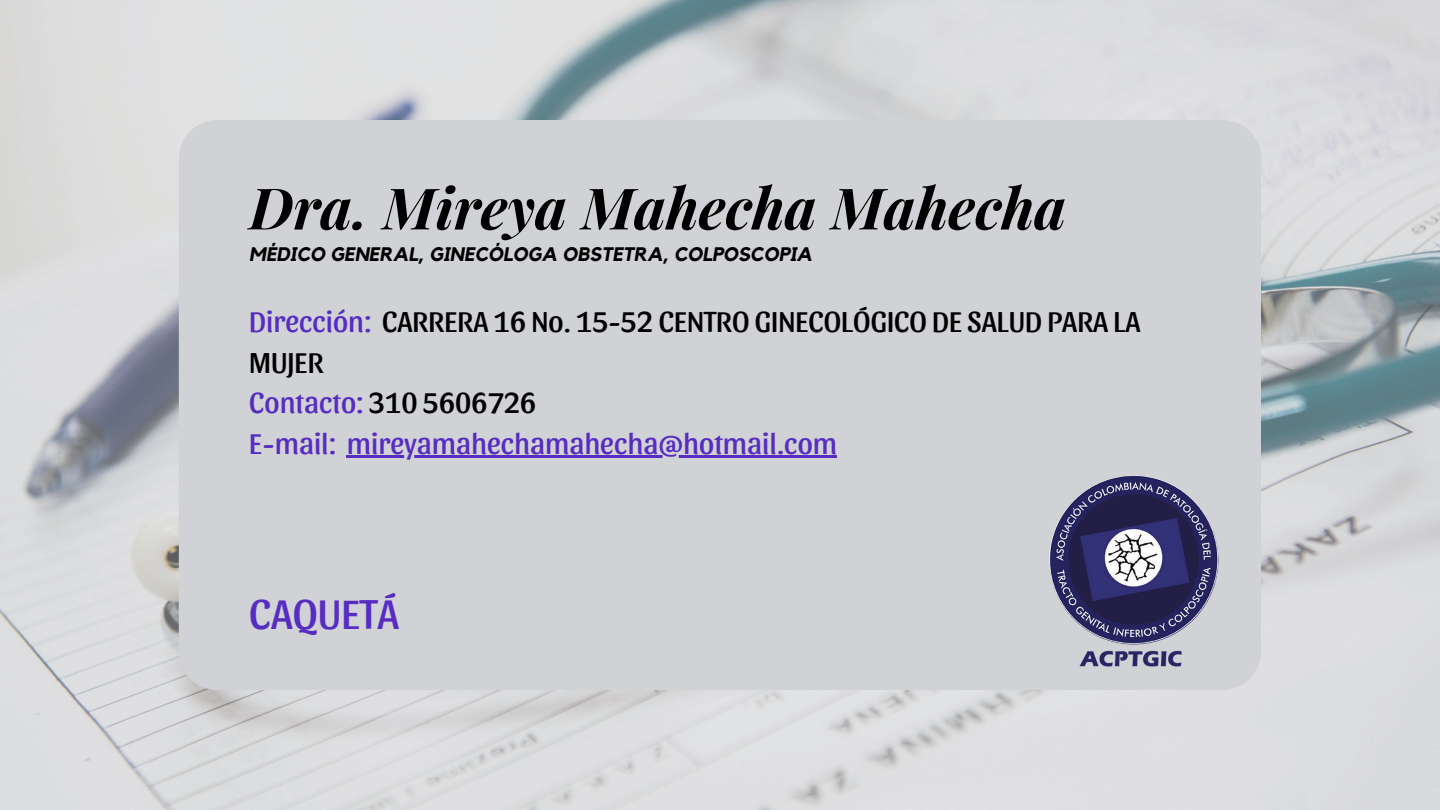
<style>
.page{position:relative;width:1440px;height:810px;background:#fff}
.page>*{position:absolute;margin:0;border:0;box-sizing:border-box;transform-origin:0 0}
.t1{font:italic 700 57.3px "Playfair Display";color:#000}
.t2{font:43px "Sansita";color:#572cc2}
.t3{font:30px/40.5px "Sansita";color:#000}
.t4{font:italic 700 19.5px "Kollektif";color:#000}
.s1{color:#572cc2}
</style>
<div class="page">
<img style="left:0;top:0;width:1440px;height:810px">
<div style="left:179px;top:120px;width:1082px;height:570px;background:#d0d2d6"></div>
<img style="left:1039px;top:467px;width:192px;height:203px">
<hr style="left:347px;top:455px;width:490px;height:3px;background:#572cc2">
<h1 class="t1" style="left:249px;top:168px;width:818px">Dra. Mireya Mahecha Mahecha</h1>
<p class="t4" style="left:249px;top:246px;width:564px">MÉDICO GENERAL, GINECÓLOGA OBSTETRA, COLPOSCOPIA</p>
<h3 class="t3" style="left:249px;top:299px;width:893px"><span class="s1">Dirección:</span> CARRERA 16 No. 15-52 CENTRO GINECOLÓGICO DE SALUD PARA LA MUJER<br><span class="s1">Contacto:</span> 310 5606726<br><span class="s1">E-mail: mireyamahechamahecha@hotmail.com</span></h3>
<h2 class="t2" style="left:249px;top:585px;width:151px">CAQUETÁ</h2>
</div>
